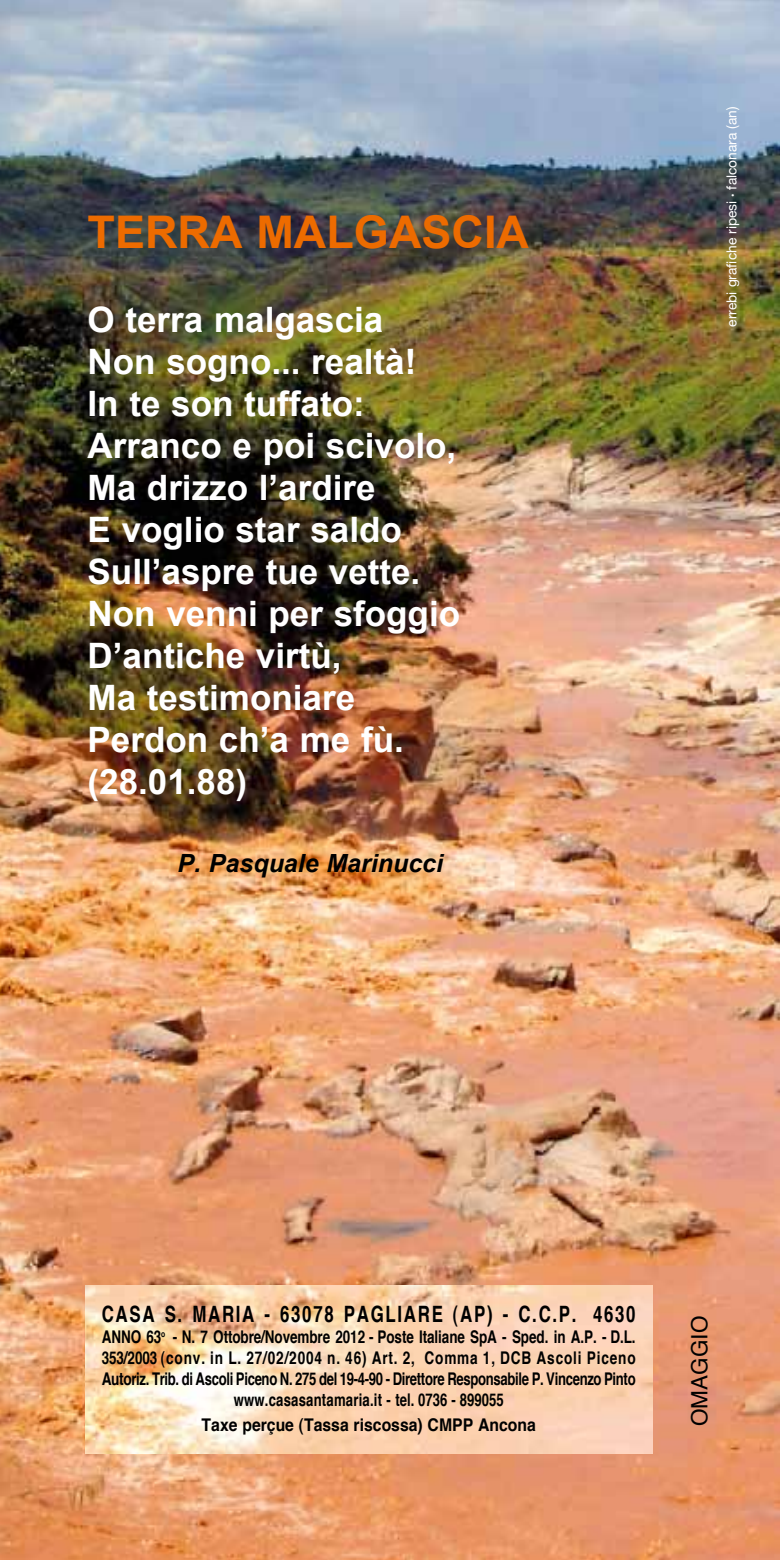
<style>
.page{position:relative;width:780px;height:1560px;background:#fff}
.page>*{position:absolute;margin:0;border:0;box-sizing:border-box;transform-origin:0 0}
.t1{font:700 45px "Arial";color:#ed6b00}
.t2{font:700 35px/42px "Arial";color:#fff}
.t3{font:italic 700 25px "Arial";color:#000}
.t4{font:700 22.5px "Helvetica";letter-spacing:.1em;color:#000;scale:.75 1}
.t5{font:22.5px "Helvetica";color:#000}
.t6{font:700 17.5px/21px "Helvetica";letter-spacing:-.005em;color:#000;text-align:center;scale:.77 1}
.t7{font:700 17.5px "Helvetica";letter-spacing:-.005em;color:#000;scale:.9 1}
.t8{font:13.75px "Helvetica Neue";color:#fff}
.s1{font-family:"Helvetica";font-size:10px}
</style>
<div class="page">
<img style="left:0;top:0;width:780px;height:1559px">
<img style="left:85px;top:1285px;width:567px;height:168px">
<h1 class="t1" style="left:88px;top:207px;width:443px">TERRA MALGASCIA</h1>
<h2 class="t2" style="left:88px;top:299px;width:374px">O terra malgascia<br>Non sogno... realtà!<br>In te son tuffato:<br>Arranco e poi scivolo,<br>Ma drizzo l’ardire<br>E voglio star saldo<br>Sull’aspre tue vette.<br>Non venni per sfoggio<br>D’antiche virtù,<br>Ma testimoniare<br>Perdon ch’a me fù. (28.01.88)</h2>
<h3 class="t3" style="left:178px;top:849px;width:267px">P. Pasquale Marinucci</h3>
<p class="t8" style="left:723px;top:327px;width:222px;rotate:-90deg">errebi grafiche ripesi <span class="s1">•</span> falconara (an)</p>
<p class="t4" style="left:102px;top:1293px;width:713px">CASA S. MARIA - 63078 PAGLIARE (AP) - C.C.P. 4630</p>
<p class="t6" style="left:102px;top:1324px;width:695px">ANNO 63<sup>o</sup> - N. 7 Ottobre/Novembre 2012 - Poste Italiane SpA - Sped. in A.P. - D.L.<br>353/2003 (conv. in L. 27/02/2004 n. 46) Art. 2, Comma 1, DCB Ascoli Piceno Autoriz. Trib. di Ascoli Piceno N. 275 del 19-4-90 - Direttore Responsabile P. Vincenzo Pinto www.casasantamaria.it - tel. 0736 - 899055</p>
<p class="t7" style="left:202px;top:1408px;width:373px">Taxe perçue (Tassa riscossa) CMPP Ancona</p>
<p class="t5" style="left:680px;top:1425px;width:112px;rotate:-90deg">OMAGGIO</p>
</div>
